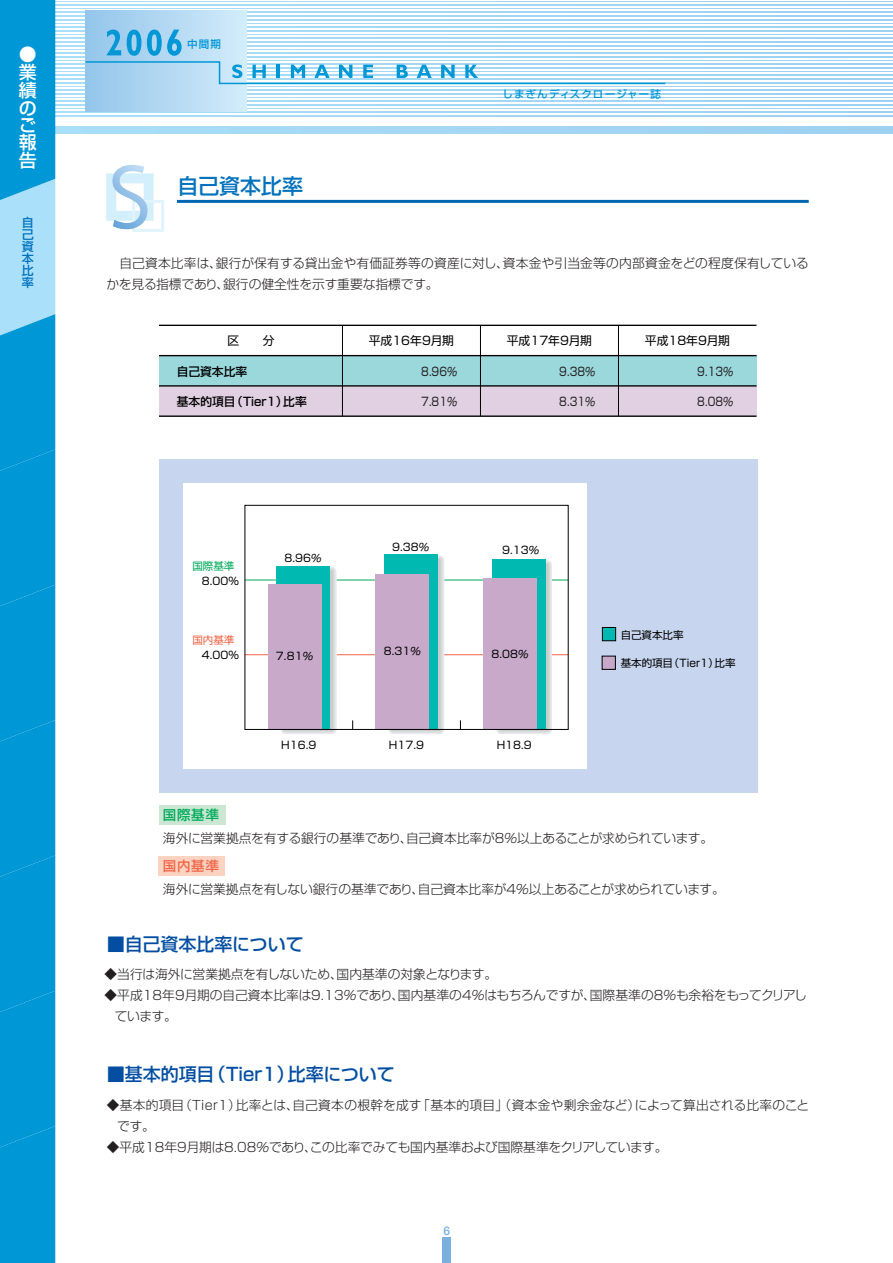
<style>
.page{position:relative;width:893px;height:1263px;background:#fff}
.page>*{position:absolute;margin:0;border:0;box-sizing:border-box;transform-origin:0 0}
.t1{font:500 21px "Shin Go";color:#0071bc}
.t2{font:500 18px "Shin Go";color:#034ea2}
.t3{font:500 18px/17.7px "Shin Go";color:#fff;text-align:justify}
.t4{font:500 13.5px "Shin Go";color:#00ab5b}
.t5{font:500 13.5px "Shin Go";color:#f26649}
.t6{font:300 12.75px/21px "Shin Go";color:#231f20}
.t7{font:300 12.75px/21px "Shin Go";letter-spacing:.02em;color:#231f20}
.t8{font:300 12.75px "Shin Go";letter-spacing:-.02em;color:#231f20}
.t9{font:500 12px/12px "Shin Go";color:#0071bc;text-align:justify}
.t10{font:700 12px "Futo Go B101";color:#7aafde}
.t11{font:11.7px "Shin Go";color:#231f20;scale:.87 1}
.t12{font:11.7px "Shin Go";color:#000}
.t13{font:500 11.7px "Shin Go";color:#000}
.t14{font:10.5px "Shin Go";color:#000}
.t15{font:500 10.5px "Shin Go";letter-spacing:.095em;color:#0097d6}
.t16{font:10.5px "Shin Go";color:#f26649}
.t17{font:10.5px "Shin Go";color:#00ab5b}
</style>
<div class="page">
<div style="left:0;top:0;width:892px;height:133px;background:linear-gradient(to right,#a9def8,#a0d2f1)"></div>
<div style="left:0;top:119px;width:892px;height:6px;background:#fff"></div>
<hr style="left:55px;top:0;width:837px;height:1px;background:#fff">
<hr style="left:55px;top:2px;width:837px;height:2px;background:#fff">
<hr style="left:55px;top:6px;width:837px;height:2px;background:#fff">
<hr style="left:55px;top:10px;width:837px;height:1px;background:#fff">
<hr style="left:55px;top:13px;width:837px;height:2px;background:#fff">
<hr style="left:55px;top:17px;width:837px;height:2px;background:#fff">
<hr style="left:55px;top:21px;width:837px;height:2px;background:#fff">
<hr style="left:55px;top:24px;width:837px;height:2px;background:#fff">
<hr style="left:55px;top:28px;width:837px;height:2px;background:#fff">
<hr style="left:55px;top:32px;width:837px;height:2px;background:#fff">
<hr style="left:55px;top:35px;width:837px;height:2px;background:#fff">
<hr style="left:55px;top:39px;width:837px;height:2px;background:#fff">
<hr style="left:55px;top:43px;width:837px;height:2px;background:#fff">
<hr style="left:55px;top:47px;width:837px;height:1px;background:#fff">
<hr style="left:55px;top:50px;width:837px;height:2px;background:#fff">
<hr style="left:55px;top:54px;width:837px;height:2px;background:#fff">
<hr style="left:55px;top:58px;width:837px;height:2px;background:#fff">
<hr style="left:55px;top:61px;width:837px;height:2px;background:#fff">
<hr style="left:55px;top:65px;width:837px;height:2px;background:#fff">
<hr style="left:55px;top:69px;width:837px;height:2px;background:#fff">
<hr style="left:55px;top:72px;width:837px;height:2px;background:#fff">
<hr style="left:55px;top:76px;width:837px;height:2px;background:#fff">
<hr style="left:55px;top:80px;width:837px;height:2px;background:#fff">
<hr style="left:55px;top:84px;width:837px;height:1px;background:#fff">
<hr style="left:55px;top:87px;width:837px;height:2px;background:#fff">
<hr style="left:55px;top:91px;width:837px;height:2px;background:#fff">
<hr style="left:55px;top:95px;width:837px;height:2px;background:#fff">
<hr style="left:55px;top:98px;width:837px;height:2px;background:#fff">
<hr style="left:55px;top:102px;width:837px;height:2px;background:#fff">
<hr style="left:55px;top:106px;width:837px;height:2px;background:#fff">
<hr style="left:55px;top:109px;width:837px;height:2px;background:#fff">
<hr style="left:55px;top:113px;width:837px;height:2px;background:#fff">
<hr style="left:55px;top:117px;width:837px;height:2px;background:#fff">
<div style="left:85px;top:11px;width:162px;height:101px;background:linear-gradient(to right,#93c5eb,#d2ecfb)"></div>
<svg style="left:0;top:0;width:55px;height:1263px;background:#129ed9"></svg>
<svg style="left:84px;top:30px;width:582px;height:55px"></svg>
<div style="left:159px;top:356px;width:597px;height:30px;background:#9ad8dc"></div>
<div style="left:159px;top:386px;width:597px;height:30px;background:#e0d0e2"></div>
<div style="left:106px;top:173px;width:48px;height:48px;border:10px solid #d4effc"></div>
<div style="left:132px;top:200px;width:32px;height:32px;border:3px solid #e1f4fd"></div>
<svg style="left:112px;top:165px;width:35px;height:64px"></svg>
<hr style="left:177px;top:200px;width:631px;height:3px;background:#0066b3">
<hr style="left:159px;top:325px;width:597px;height:1px;background:#000">
<hr style="left:342px;top:325px;width:1px;height:91px;background:#000">
<hr style="left:480px;top:325px;width:1px;height:91px;background:#000">
<hr style="left:618px;top:325px;width:1px;height:91px;background:#000">
<hr style="left:159px;top:355px;width:597px;height:1px;background:#000">
<hr style="left:159px;top:385px;width:597px;height:2px;background:#000">
<hr style="left:159px;top:416px;width:597px;height:1px;background:#000">
<div style="left:159px;top:459px;width:598px;height:334px;background:#c7d5ee"></div>
<div style="left:183px;top:483px;width:403px;height:285px;background:#fff"></div>
<div style="left:602px;top:656px;width:13px;height:14px;background:#c8a9ca;border:1px solid #000"></div>
<div style="left:602px;top:627px;width:14px;height:14px;background:#00b9b1;border:1px solid #000"></div>
<hr style="left:245px;top:654px;width:323px;height:1px;background:#f26649">
<hr style="left:245px;top:580px;width:323px;height:1px;background:#00ab5b">
<div style="left:159px;top:805px;width:67px;height:19px;background:#cbe7d3"></div>
<div style="left:158px;top:856px;width:67px;height:20px;background:#fcd3c1"></div>
<div style="left:284px;top:571px;width:49px;height:159px;background:#caccce"></div>
<div style="left:285px;top:572px;width:47px;height:157px;background:#00b9b1;border:1px solid #cacbcd"></div>
<div style="left:276px;top:566px;width:53px;height:163px;background:#00b9b1"></div>
<div style="left:268px;top:584px;width:53px;height:145px;background:#c8a9ca"></div>
<div style="left:392px;top:559px;width:49px;height:172px;background:#cfd0d2"></div>
<svg style="left:437px;top:560px;width:2px;height:168px"></svg>
<div style="left:384px;top:554px;width:53px;height:175px;background:#00b9b1"></div>
<div style="left:376px;top:574px;width:53px;height:155px;background:#c8a9ca"></div>
<div style="left:499px;top:563px;width:50px;height:168px;background:#d0d2d3"></div>
<svg style="left:545px;top:565px;width:2px;height:163px"></svg>
<div style="left:492px;top:559px;width:53px;height:170px;background:#00b9b1"></div>
<div style="left:483px;top:579px;width:53px;height:150px;background:#c8a9ca"></div>
<div style="left:245px;top:505px;width:323px;height:225px;border:1px solid #000"></div>
<div style="left:442px;top:1238px;width:9px;height:25px;background:#7aafde"></div>
<h2 class="t3" style="left:19px;top:48px;width:19px">●業績のご報告</h2>
<p class="t9" style="left:22px;top:218px;width:13px">自己資本比率</p>
<p class="t15" style="left:187px;top:40px;width:36px">中間期</p>
<h1 class="t1" style="left:177px;top:178px;width:127px">自己資本比率</h1>
<p class="t15" style="left:502px;top:91px;width:160px">しまぎんディスクロージャー誌</p>
<p class="t6" style="left:106px;top:255px;width:704px">　自己資本比率は、銀行が保有する貸出金や有価証券等の資産に対し、資本金や引当金等の内部資金をどの程度保有しているかを見る指標であり、銀行の健全性を示す重要な指標です。</p>
<p class="t12" style="left:227px;top:337px;width:49px">区　　分</p>
<p class="t12" style="left:369px;top:337px;width:87px">平成16年9月期</p>
<p class="t12" style="left:507px;top:337px;width:87px">平成17年9月期</p>
<p class="t12" style="left:645px;top:337px;width:87px">平成18年9月期</p>
<p class="t13" style="left:177px;top:367px;width:72px">自己資本比率</p>
<p class="t13" style="left:177px;top:397px;width:131px">基本的項目（Tier1）比率</p>
<p class="t11" style="left:421px;top:367px;width:43px">8.96％</p>
<p class="t11" style="left:421px;top:397px;width:43px">7.81％</p>
<p class="t11" style="left:559px;top:367px;width:43px">9.38％</p>
<p class="t11" style="left:559px;top:397px;width:43px">8.31％</p>
<p class="t11" style="left:697px;top:367px;width:43px">9.13％</p>
<p class="t11" style="left:697px;top:397px;width:43px">8.08％</p>
<p class="t17" style="left:192px;top:562px;width:43px">国際基準</p>
<p class="t14" style="left:202px;top:577px;width:39px">8.00%</p>
<p class="t16" style="left:192px;top:636px;width:43px">国内基準</p>
<p class="t14" style="left:202px;top:651px;width:39px">4.00%</p>
<p class="t14" style="left:284px;top:554px;width:39px">8.96％</p>
<p class="t14" style="left:276px;top:652px;width:39px">7.81％</p>
<p class="t14" style="left:392px;top:543px;width:39px">9.38％</p>
<p class="t14" style="left:502px;top:546px;width:39px">9.13％</p>
<p class="t14" style="left:384px;top:648px;width:39px">8.31％</p>
<p class="t14" style="left:491px;top:650px;width:39px">8.08％</p>
<p class="t14" style="left:281px;top:741px;width:37px">H16.9</p>
<p class="t14" style="left:389px;top:741px;width:37px">H17.9</p>
<p class="t14" style="left:496px;top:741px;width:37px">H18.9</p>
<p class="t14" style="left:620px;top:631px;width:64px">自己資本比率</p>
<p class="t14" style="left:620px;top:659px;width:116px">基本的項目（Tier1）比率</p>
<p class="t4" style="left:163px;top:810px;width:58px">国際基準</p>
<p class="t6" style="left:163px;top:829px;width:551px">海外に営業拠点を有する銀行の基準であり、自己資本比率が8％以上あることが求められています。</p>
<p class="t5" style="left:163px;top:861px;width:58px">国内基準</p>
<p class="t6" style="left:163px;top:880px;width:563px">海外に営業拠点を有しない銀行の基準であり、自己資本比率が4％以上あることが求められています。</p>
<h2 class="t2" style="left:107px;top:937px;width:198px">■自己資本比率について</h2>
<p class="t6" style="left:104px;top:966px;width:394px">◆当行は海外に営業拠点を有しないため、国内基準の対象となります。</p>
<p class="t6" style="left:115px;top:987px;width:693px;text-indent:-10px">◆平成18年9月期の自己資本比率は9.13％であり、国内基準の4％はもちろんですが、国際基準の8％も余裕をもってクリアしています。</p>
<h2 class="t2" style="left:107px;top:1068px;width:290px">■基本的項目（Tier1）比率について</h2>
<p class="t7" style="left:117px;top:1096px;width:693px;text-indent:-10px">◆基本的項目（Tier1）比率とは、自己資本の根幹を成す「基本的項目」（資本金や剰余金など）によって算出される比率のことです。</p>
<p class="t8" style="left:107px;top:1142px;width:562px">◆平成18年9月期は8.08％であり、この比率でみても国内基準および国際基準をクリアしています。</p>
<p class="t10" style="left:443px;top:1226px;width:8px">6</p>
</div>
